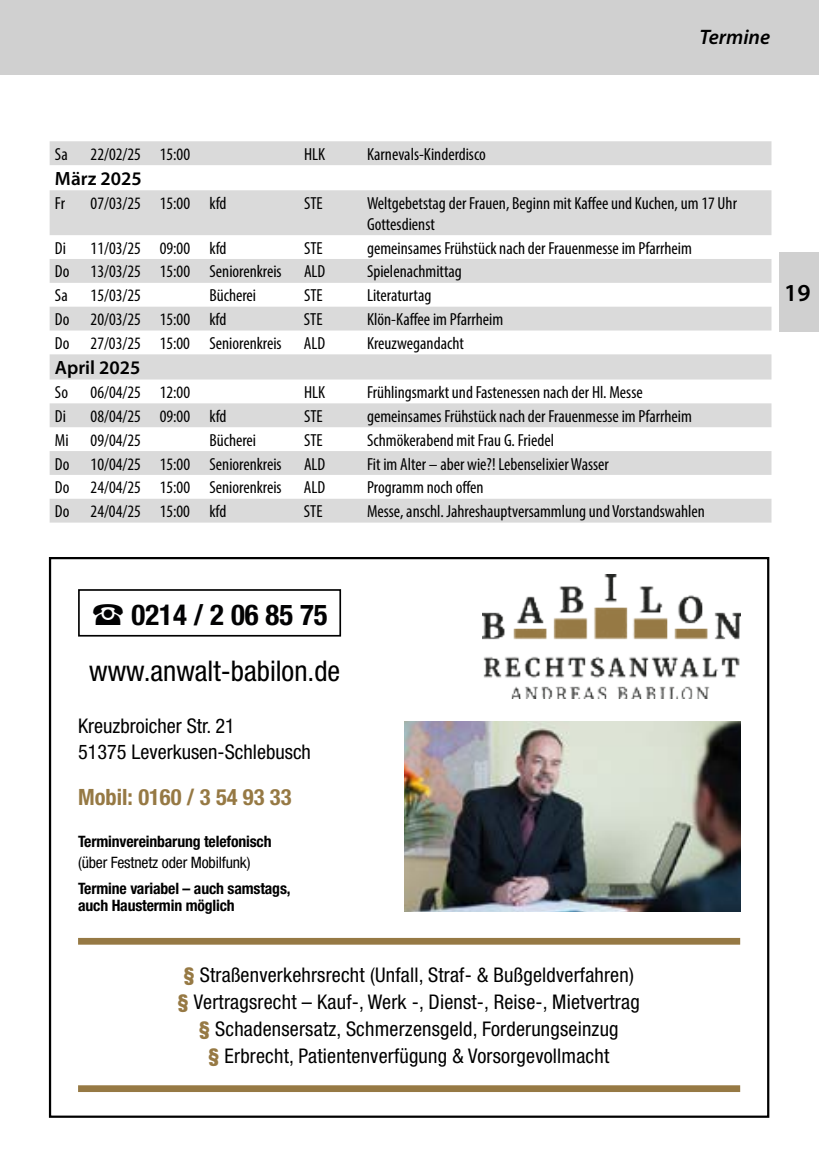
<style>
.page{position:relative;width:819px;height:1166px;background:#fff}
.page>*{position:absolute;margin:0;border:0;box-sizing:border-box;transform-origin:0 0}
.t1{font:700 condensed 28.7px "Helvetica Neue LT Std";color:#020203}
.t2{font:condensed 28.53px "Helvetica Neue LT Std";color:#000}
.t3{font:600 24.5px "Myriad Pro";color:#000}
.t4{font:700 condensed 22.4px "Helvetica Neue LT Std";color:#967944}
.t5{font:italic 600 21px "Myriad Pro";color:#000}
.t6{font:condensed 20.3px/26.9px "Helvetica Neue LT Std";letter-spacing:.01em;color:#000;text-align:center}
.t7{font:600 19.25px "Myriad Pro";color:#000}
.t8{font:condensed 17.5px/21px "Myriad Pro";color:#000}
.t9{font:700 condensed 15.75px/17.2px "Helvetica Neue LT Std";letter-spacing:-.01em;color:#000}
.t10{font:condensed 15.75px "Helvetica Neue LT Std";letter-spacing:-.01em;color:#000}
.s1{font-weight:900;color:#967944}
</style>
<div class="page">
<div style="left:779px;top:252px;width:40px;height:79px;background:#d0d0d0"></div>
<div style="left:0;top:0;width:819px;height:74px;background:#d0d0d0"></div>
<svg style="left:50px;top:141px;width:721px;height:381px;fill:#dadada"></svg>
<div style="left:78px;top:589px;width:263px;height:47px;border:2px solid #000"></div>
<img style="left:482px;top:575px;width:258px;height:123px">
<div style="left:78px;top:1085px;width:662px;height:7px;background:#967944"></div>
<div style="left:78px;top:938px;width:662px;height:6px;background:#967944"></div>
<img style="left:404px;top:721px;width:336px;height:190px">
<p class="t5" style="left:699px;top:24px;width:72px">Termine</p>
<p class="t8" style="left:55px;top:143px;width:14px">Sa</p>
<p class="t8" style="left:91px;top:143px;width:101px">22/02/25 15:00</p>
<p class="t8" style="left:304px;top:143px;width:23px">HLK</p>
<p class="t8" style="left:367px;top:143px;width:120px">Karnevals-Kinderdisco</p>
<p class="t7" style="left:55px;top:166px;width:88px">März 2025</p>
<p class="t8" style="left:55px;top:192px;width:12px">Fr</p>
<p class="t8" style="left:91px;top:192px;width:137px">07/03/25 15:00 kfd</p>
<p class="t8" style="left:304px;top:192px;width:20px">STE</p>
<p class="t8" style="left:367px;top:192px;width:371px">Weltgebetstag der Frauen, Beginn mit Kaffee und Kuchen, um 17 Uhr<br>Gottesdienst</p>
<p class="t8" style="left:55px;top:237px;width:13px">Di</p>
<p class="t8" style="left:91px;top:237px;width:137px">11/03/25 09:00 kfd</p>
<p class="t8" style="left:304px;top:237px;width:20px">STE</p>
<p class="t8" style="left:367px;top:237px;width:326px">gemeinsames Frühstück nach der Frauenmesse im Pfarrheim</p>
<p class="t8" style="left:55px;top:261px;width:228px">Do 13/03/25 15:00 Seniorenkreis</p>
<p class="t8" style="left:304px;top:261px;width:23px">ALD</p>
<p class="t8" style="left:367px;top:261px;width:96px">Spielenachmittag</p>
<p class="t8" style="left:55px;top:285px;width:14px">Sa</p>
<p class="t8" style="left:91px;top:285px;width:52px">15/03/25</p>
<p class="t8" style="left:209px;top:285px;width:48px">Bücherei</p>
<p class="t8" style="left:304px;top:285px;width:20px">STE</p>
<p class="t8" style="left:367px;top:285px;width:66px">Literaturtag</p>
<p class="t8" style="left:55px;top:309px;width:173px">Do 20/03/25 15:00 kfd</p>
<p class="t8" style="left:304px;top:309px;width:20px">STE</p>
<p class="t8" style="left:367px;top:309px;width:138px">Klön-Kaffee im Pfarrheim</p>
<p class="t8" style="left:55px;top:332px;width:228px">Do 27/03/25 15:00 Seniorenkreis</p>
<p class="t8" style="left:304px;top:332px;width:23px">ALD</p>
<p class="t8" style="left:367px;top:332px;width:98px">Kreuzwegandacht</p>
<p class="t7" style="left:55px;top:355px;width:87px">April 2025</p>
<p class="t8" style="left:55px;top:381px;width:15px">So</p>
<p class="t8" style="left:91px;top:381px;width:101px">06/04/25 12:00</p>
<p class="t8" style="left:304px;top:381px;width:23px">HLK</p>
<p class="t8" style="left:367px;top:381px;width:277px">Frühlingsmarkt und Fastenessen nach der Hl. Messe</p>
<p class="t8" style="left:55px;top:405px;width:13px">Di</p>
<p class="t8" style="left:91px;top:405px;width:137px">08/04/25 09:00 kfd</p>
<p class="t8" style="left:304px;top:405px;width:20px">STE</p>
<p class="t8" style="left:367px;top:405px;width:326px">gemeinsames Frühstück nach der Frauenmesse im Pfarrheim</p>
<p class="t8" style="left:55px;top:429px;width:15px">Mi</p>
<p class="t8" style="left:91px;top:429px;width:52px">09/04/25</p>
<p class="t8" style="left:209px;top:429px;width:48px">Bücherei</p>
<p class="t8" style="left:304px;top:429px;width:20px">STE</p>
<p class="t8" style="left:367px;top:429px;width:189px">Schmökerabend mit Frau G. Friedel</p>
<p class="t8" style="left:55px;top:453px;width:228px">Do 10/04/25 15:00 Seniorenkreis</p>
<p class="t8" style="left:304px;top:453px;width:23px">ALD</p>
<p class="t8" style="left:367px;top:453px;width:243px">Fit im Alter – aber wie?! Lebenselixier Wasser</p>
<p class="t8" style="left:55px;top:477px;width:228px">Do 24/04/25 15:00 Seniorenkreis</p>
<p class="t8" style="left:304px;top:477px;width:23px">ALD</p>
<p class="t8" style="left:367px;top:477px;width:118px">Programm noch offen</p>
<p class="t8" style="left:55px;top:501px;width:173px">Do 24/04/25 15:00 kfd</p>
<p class="t8" style="left:304px;top:501px;width:20px">STE</p>
<p class="t8" style="left:367px;top:501px;width:339px">Messe, anschl. Jahreshauptversammlung und Vorstandswahlen</p>
<h1 class="t1" style="left:91px;top:597px;width:238px">• 0214 / 2 06 85 75</h1>
<h2 class="t2" style="left:89px;top:654px;width:252px">www.anwalt-babilon.de</h2>
<p class="t6" style="left:78px;top:712px;width:234px;line-height:25.9px;text-align:left">Kreuzbroicher Str. 21<br>51375 Leverkusen-Schlebusch</p>
<p class="t4" style="left:78px;top:784px;width:215px">Mobil: 0160 / 3 54 93 33</p>
<p class="t9" style="left:78px;top:832px;width:195px">Terminvereinbarung telefonisch</p>
<p class="t10" style="left:78px;top:853px;width:174px">(über Festnetz oder Mobilfunk)</p>
<p class="t9" style="left:78px;top:880px;width:214px">Termine variabel – auch samstags, auch Haustermin möglich</p>
<p class="t6" style="left:178px;top:961px;width:463px"><span class="s1">§</span> Straßenverkehrsrecht (Unfall, Straf- &amp; Bußgeldverfahren) <span class="s1">§</span> Vertragsrecht – Kauf-, Werk -, Dienst-, Reise-, Mietvertrag <span class="s1">§</span> Schadensersatz, Schmerzensgeld, Forderungseinzug<br><span class="s1">§</span> Erbrecht, Patientenverfügung &amp; Vorsorgevollmacht</p>
<h3 class="t3" style="left:784px;top:277px;width:28px">19</h3>
</div>
